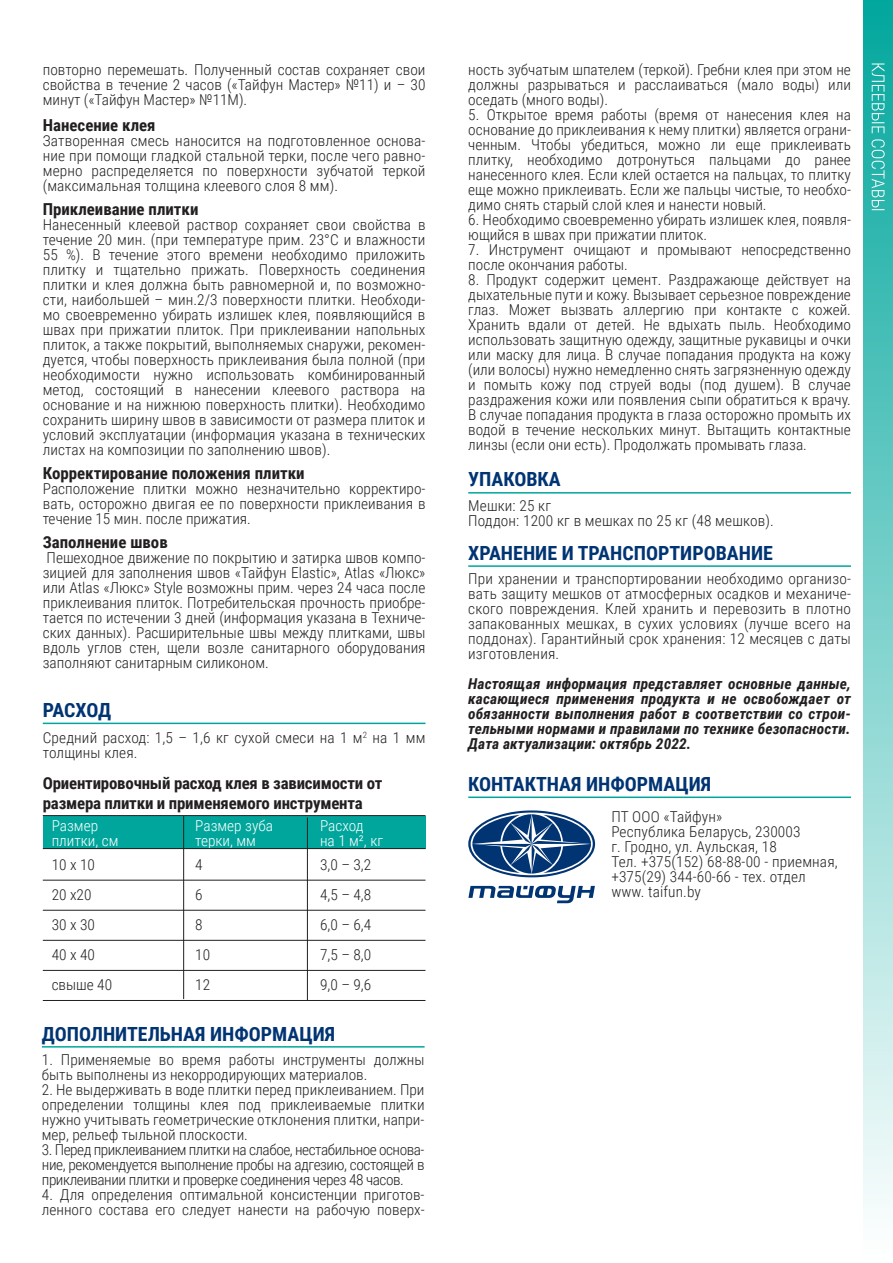
<style>
.page{position:relative;width:893px;height:1263px;background:#fff}
.page>*{position:absolute;margin:0;border:0;box-sizing:border-box;transform-origin:0 0}
.t1{font:700 19.5px "Roboto Condensed";color:#003473}
.t2{font:700 16.5px/19.8px "Roboto Condensed";letter-spacing:-.01em;color:#231f20}
.t3{font:300 15px/15px "Roboto Condensed";color:#231f20;text-align:justify}
.t4{font:italic 700 15px/15px "Roboto Condensed";letter-spacing:.01em;color:#231f20;text-align:justify}
.t5{font:300 15px/15px "Roboto Condensed";color:#fff}
</style>
<div class="page">
<div style="left:863px;top:0;width:30px;height:1263px;background:linear-gradient(to bottom,#03a79d,#fff)"></div>
<hr style="left:43px;top:723px;width:382px;height:1px;background:#00a69c">
<div style="left:43px;top:816px;width:382px;height:32px;background:#00a69c"></div>
<hr style="left:183px;top:816px;width:1px;height:183px;background:#231f20">
<hr style="left:307px;top:817px;width:1px;height:183px;background:#231f20">
<hr style="left:43px;top:848px;width:382px;height:1px;background:#231f20">
<hr style="left:43px;top:880px;width:382px;height:1px;background:#231f20">
<hr style="left:43px;top:815px;width:382px;height:1px;background:#231f20">
<hr style="left:43px;top:910px;width:382px;height:1px;background:#231f20">
<hr style="left:43px;top:940px;width:382px;height:1px;background:#231f20">
<hr style="left:43px;top:970px;width:382px;height:1px;background:#231f20">
<hr style="left:43px;top:1000px;width:382px;height:1px;background:#231f20">
<hr style="left:42px;top:1046px;width:383px;height:1px;background:#00a69c">
<svg style="left:872px;top:63px;width:12px;height:70px"></svg>
<svg style="left:871px;top:139px;width:14px;height:71px"></svg>
<svg style="left:468px;top:886px;width:127px;height:17px"></svg>
<svg style="left:468px;top:810px;width:127px;height:67px"></svg>
<hr style="left:468px;top:796px;width:383px;height:2px;background:#00a69c">
<hr style="left:468px;top:492px;width:383px;height:2px;background:#00a69c">
<hr style="left:468px;top:565px;width:383px;height:2px;background:#00a69c">
<p class="t3" style="left:43px;top:62px;width:384px">повторно перемешать. Полученный состав сохраняет свои свойства в течение 2 часов («Тайфун Мастер» №11) и – 30 минут («Тайфун Мастер» №11М).</p>
<p class="t2" style="left:43px;top:115px;width:114px">Нанесение клея</p>
<p class="t3" style="left:43px;top:133px;width:384px">Затворенная смесь наносится на подготовленное основа&shy;ние при помощи гладкой стальной терки, после чего равно&shy;мерно распределяется по поверхности зубчатой теркой (максимальная толщина клеевого слоя 8 мм).</p>
<p class="t2" style="left:43px;top:199px;width:157px">Приклеивание плитки</p>
<p class="t3" style="left:43px;top:217px;width:384px">Нанесенный клеевой раствор сохраняет свои свойства в течение 20 мин. (при температуре прим. 23°С и влажности 55 %). В течение этого времени необходимо приложить плитку и тщательно прижать. Поверхность соединения плитки и клея должна быть равномерной и, по возможно&shy;сти, наибольшей – мин.2/3 поверхности плитки. Необходи&shy;мо своевременно убирать излишек клея, появляющийся в швах при прижатии плиток. При приклеивании напольных плиток, а также покрытий, выполняемых снаружи, рекомен&shy;дуется, чтобы поверхность приклеивания была полной (при необходимости нужно использовать комбинированный метод, состоящий в нанесении клеевого раствора на основание и на нижнюю поверхность плитки). Необходимо сохранить ширину швов в зависимости от размера плиток и условий эксплуатации (информация указана в технических листах на композиции по заполнению швов).</p>
<p class="t2" style="left:43px;top:463px;width:263px">Корректирование положения плитки</p>
<p class="t3" style="left:43px;top:481px;width:384px">Расположение плитки можно незначительно корректиро&shy;вать, осторожно двигая ее по поверхности приклеивания в течение 15 мин. после прижатия.</p>
<p class="t2" style="left:43px;top:532px;width:126px">Заполнение швов</p>
<p class="t3" style="left:43px;top:550px;width:384px">Пешеходное движение по покрытию и затирка швов компо&shy;зицией для заполнения швов «Тайфун Elastic», Atlas «Люкс» или Atlas «Люкс» Style возможны прим. через 24 часа после приклеивания плиток. Потребительская прочность приобре&shy;тается по истечении 3 дней (информация указана в Техниче&shy;ских данных). Расширительные швы между плитками, швы вдоль углов стен, щели возле санитарного оборудования заполняют санитарным силиконом.</p>
<h1 class="t1" style="left:43px;top:696px;width:70px">РАСХОД</h1>
<p class="t3" style="left:43px;top:729px;width:384px">Средний расход: 1,5 – 1,6 кг сухой смеси на 1 м<sup>2</sup> на 1 мм толщины клея.</p>
<p class="t2" style="left:43px;top:773px;width:341px">Ориентировочный расход клея в зависимости от размера плитки и применяемого инструмента</p>
<p class="t5" style="left:195px;top:817px;width:79px">Размер зуба терки, мм</p>
<p class="t5" style="left:320px;top:817px;width:65px">Расход<br>на 1 м², кг</p>
<p class="t5" style="left:52px;top:817px;width:68px">Размер плитки, см</p>
<p class="t3" style="left:52px;top:856px;width:45px">10 х 10</p>
<p class="t3" style="left:195px;top:849px;width:16px;line-height:30px;text-align:left">4<br>6<br>8<br>10<br>12</p>
<p class="t3" style="left:320px;top:848px;width:53px;line-height:30.2px">3,0 – 3,2<br>4,5 – 4,8<br>6,0 – 6,4<br>7,5 – 8,0<br>9,0 – 9,6</p>
<p class="t3" style="left:52px;top:879px;width:62px;line-height:30px;text-align:left">20 х20<br>30 х 30<br>40 х 40 свыше 40</p>
<h1 class="t1" style="left:42px;top:1020px;width:295px">ДОПОЛНИТЕЛЬНАЯ ИНФОРМАЦИЯ</h1>
<p class="t3" style="left:42px;top:1051px;width:384px">1. Применяемые во время работы инструменты должны быть выполнены из некорродирующих материалов.</p>
<p class="t3" style="left:42px;top:1081px;width:384px">2. Не выдерживать в воде плитки перед приклеиванием. При определении толщины клея под приклеиваемые плитки нужно учитывать геометрические отклонения плитки, напри&shy;мер, рельеф тыльной плоскости.</p>
<p class="t3" style="left:42px;top:1141px;width:384px">3. Перед приклеиванием плитки на слабое, нестабильное основа&shy;ние, рекомендуется выполнение пробы на адгезию, состоящей в приклеивании плитки и проверке соединения через 48 часов.</p>
<p class="t3" style="left:42px;top:1186px;width:384px">4. Для определения оптимальной консистенции приготов&shy;ленного состава его следует нанести на рабочую поверх-</p>
<p class="t3" style="left:468px;top:61px;width:384px">ность зубчатым шпателем (теркой). Гребни клея при этом не должны разрываться и расслаиваться (мало воды) или оседать (много воды).</p>
<p class="t3" style="left:468px;top:106px;width:384px">5. Открытое время работы (время от нанесения клея на основание до приклеивания к нему плитки) является ограни&shy;ченным. Чтобы убедиться, можно ли еще приклеивать плитку, необходимо дотронуться пальцами до ранее нанесенного клея. Если клей остается на пальцах, то плитку еще можно приклеивать. Если же пальцы чистые, то необхо&shy;димо снять старый слой клея и нанести новый.</p>
<p class="t3" style="left:468px;top:211px;width:384px">6. Необходимо своевременно убирать излишек клея, появля&shy;ющийся в швах при прижатии плиток.</p>
<p class="t3" style="left:468px;top:241px;width:384px">7. Инструмент очищают и промывают непосредственно после окончания работы.</p>
<p class="t3" style="left:468px;top:271px;width:384px">8. Продукт содержит цемент. Раздражающе действует на дыхательные пути и кожу. Вызывает серьезное повреждение глаз. Может вызвать аллергию при контакте с кожей.<br>Хранить вдали от детей. Не вдыхать пыль. Необходимо использовать защитную одежду, защитные рукавицы и очки или маску для лица. В случае попадания продукта на кожу (или волосы) нужно немедленно снять загрязненную одежду и помыть кожу под струей воды (под душем). В случае раздражения кожи или появления сыпи обратиться к врачу.<br>В случае попадания продукта в глаза осторожно промыть их водой в течение нескольких минут. Вытащить контактные линзы (если они есть). Продолжать промывать глаза.</p>
<h1 class="t1" style="left:468px;top:466px;width:94px">УПАКОВКА</h1>
<p class="t3" style="left:468px;top:497px;width:307px">Мешки: 25 кг<br>Поддон: 1200 кг в мешках по 25 кг (48 мешков).</p>
<h1 class="t1" style="left:468px;top:539px;width:306px">ХРАНЕНИЕ И ТРАНСПОРТИРОВАНИЕ</h1>
<p class="t3" style="left:468px;top:571px;width:384px">При хранении и транспортировании необходимо организо&shy;вать защиту мешков от атмосферных осадков и механиче&shy;ского повреждения. Клей хранить и перевозить в плотно запакованных мешках, в сухих условиях (лучше всего на поддонах). Гарантийный срок хранения: 12 месяцев с даты изготовления.</p>
<p class="t4" style="left:468px;top:676px;width:384px">Настоящая информация представляет основные данные, касающиеся применения продукта и не освобождает от обязанности выполнения работ в соответствии со строи&shy;тельными нормами и правилами по технике безопасности.<br>Дата актуализации: октябрь 2022.</p>
<h1 class="t1" style="left:468px;top:770px;width:244px">КОНТАКТНАЯ ИНФОРМАЦИЯ</h1>
<p class="t3" style="left:611px;top:808px;width:228px;text-align:left">ПТ ООО «Тайфун»<br>Республика Беларусь, 230003<br>г. Гродно, ул. Аульская, 18<br>Тел. +375(152) 68-88-00 - приемная, +375(29) 344-60-66 - тех. отдел www. taifun.by</p>
</div>
